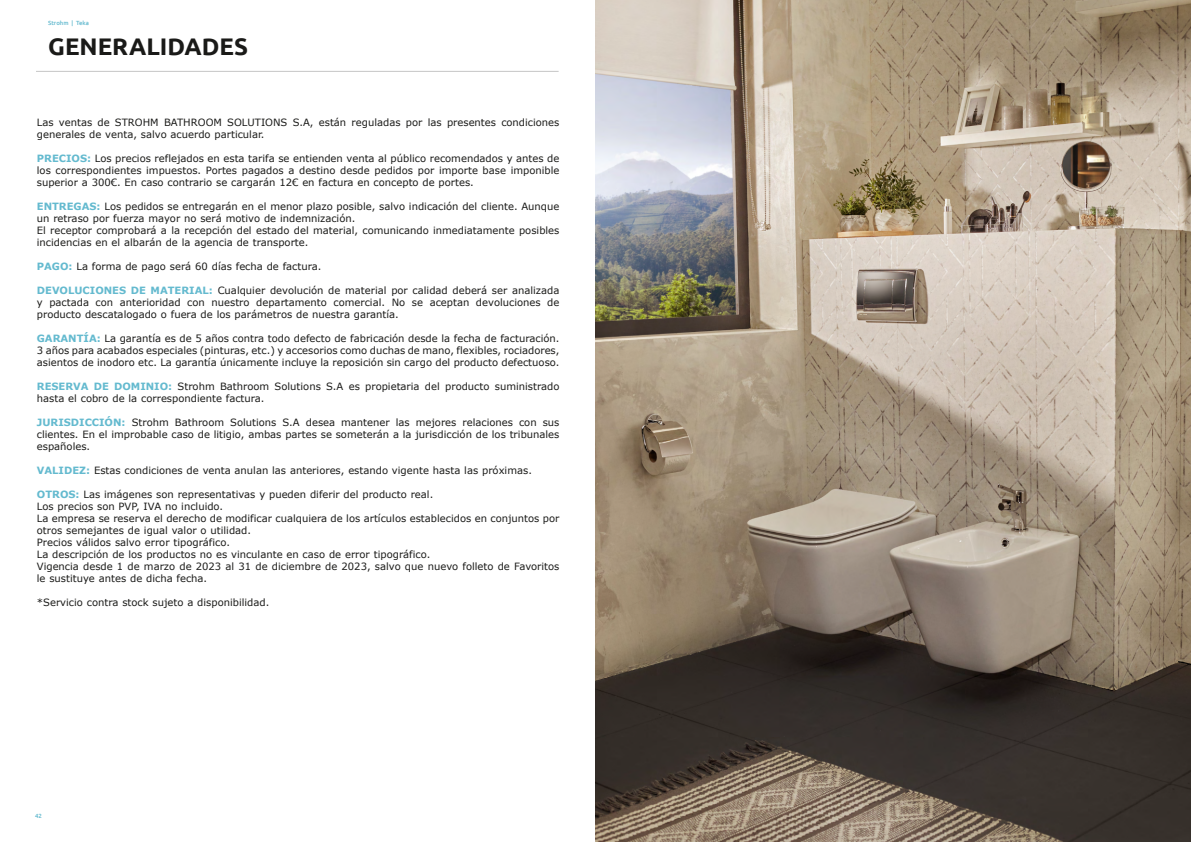
<style>
.page{position:relative;width:1191px;height:842px;background:#fff}
.page>*{position:absolute;margin:0;border:0;box-sizing:border-box;transform-origin:0 0}
.t1{font:700 24px "Ubuntu";color:#1a1a18}
.t2{font:10px/12px "Verdana";color:#1a1a18}
.t3{font:500 6px "Ubuntu";color:#64bacf}
.s1{font-weight:700;color:#64bacf}
</style>
<div class="page">
<hr style="left:36px;top:71px;width:522px;height:1px;background:#c5c6c6">
<img style="left:595px;top:0;width:596px;height:842px">
<p class="t3" style="left:48px;top:19px;width:42px">Strohm | Teka</p>
<h1 class="t1" style="left:48px;top:32px;width:201px">GENERALIDADES</h1>
<p class="t2" style="left:37px;top:116px;width:524px">Las ventas de STROHM BATHROOM SOLUTIONS S.A, están reguladas por las presentes condiciones generales de venta, salvo acuerdo particular.</p>
<p class="t2" style="left:37px;top:152px;width:524px;text-align:justify"><span class="s1">PRECIOS:</span> Los precios reflejados en esta tarifa se entienden venta al público recomendados y antes de los correspondientes impuestos. Portes pagados a destino desde pedidos por importe base imponible superior a 300€. En caso contrario se cargarán 12€ en factura en concepto de portes.</p>
<p class="t2" style="left:37px;top:200px;width:524px"><span class="s1">ENTREGAS:</span> Los pedidos se entregarán en el menor plazo posible, salvo indicación del cliente. Aunque un retraso por fuerza mayor no será motivo de indemnización.<br>El receptor comprobará a la recepción del estado del material, comunicando inmediatamente posibles incidencias en el albarán de la agencia de transporte.</p>
<p class="t2" style="left:37px;top:260px;width:286px"><span class="s1">PAGO:</span> La forma de pago será 60 días fecha de factura.</p>
<p class="t2" style="left:37px;top:284px;width:524px;text-align:justify"><span class="s1">DEVOLUCIONES DE MATERIAL:</span> Cualquier devolución de material por calidad deberá ser analizada y pactada con anterioridad con nuestro departamento comercial. No se aceptan devoluciones de producto descatalogado o fuera de los parámetros de nuestra garantía.</p>
<p class="t2" style="left:37px;top:332px;width:524px;text-align:justify"><span class="s1">GARANTÍA:</span> La garantía es de 5 años contra todo defecto de fabricación desde la fecha de facturación.<br>3 años para acabados especiales (pinturas, etc.) y accesorios como duchas de mano, flexibles, rociadores, asientos de inodoro etc. La garantía únicamente incluye la reposición sin cargo del producto defectuoso.</p>
<p class="t2" style="left:37px;top:380px;width:524px"><span class="s1">RESERVA DE DOMINIO:</span> Strohm Bathroom Solutions S.A es propietaria del producto suministrado hasta el cobro de la correspondiente factura.</p>
<p class="t2" style="left:37px;top:416px;width:524px;text-align:justify"><span class="s1">JURISDICCIÓN:</span> Strohm Bathroom Solutions S.A desea mantener las mejores relaciones con sus clientes. En el improbable caso de litigio, ambas partes se someterán a la jurisdicción de los tribunales españoles.</p>
<p class="t2" style="left:37px;top:464px;width:496px"><span class="s1">VALIDEZ:</span> Estas condiciones de venta anulan las anteriores, estando vigente hasta las próximas.</p>
<p class="t2" style="left:37px;top:488px;width:524px"><span class="s1">OTROS:</span> Las imágenes son representativas y pueden diferir del producto real.<br>Los precios son PVP, IVA no incluido.<br>La empresa se reserva el derecho de modificar cualquiera de los artículos establecidos en conjuntos por otros semejantes de igual valor o utilidad.<br>Precios válidos salvo error tipográfico.<br>La descripción de los productos no es vinculante en caso de error tipográfico.<br>Vigencia desde 1 de marzo de 2023 al 31 de diciembre de 2023, salvo que nuevo folleto de Favoritos le sustituye antes de dicha fecha.</p>
<p class="t2" style="left:37px;top:596px;width:234px">*Servicio contra stock sujeto a disponibilidad.</p>
<p class="t3" style="left:35px;top:812px;width:8px">42</p>
</div>
